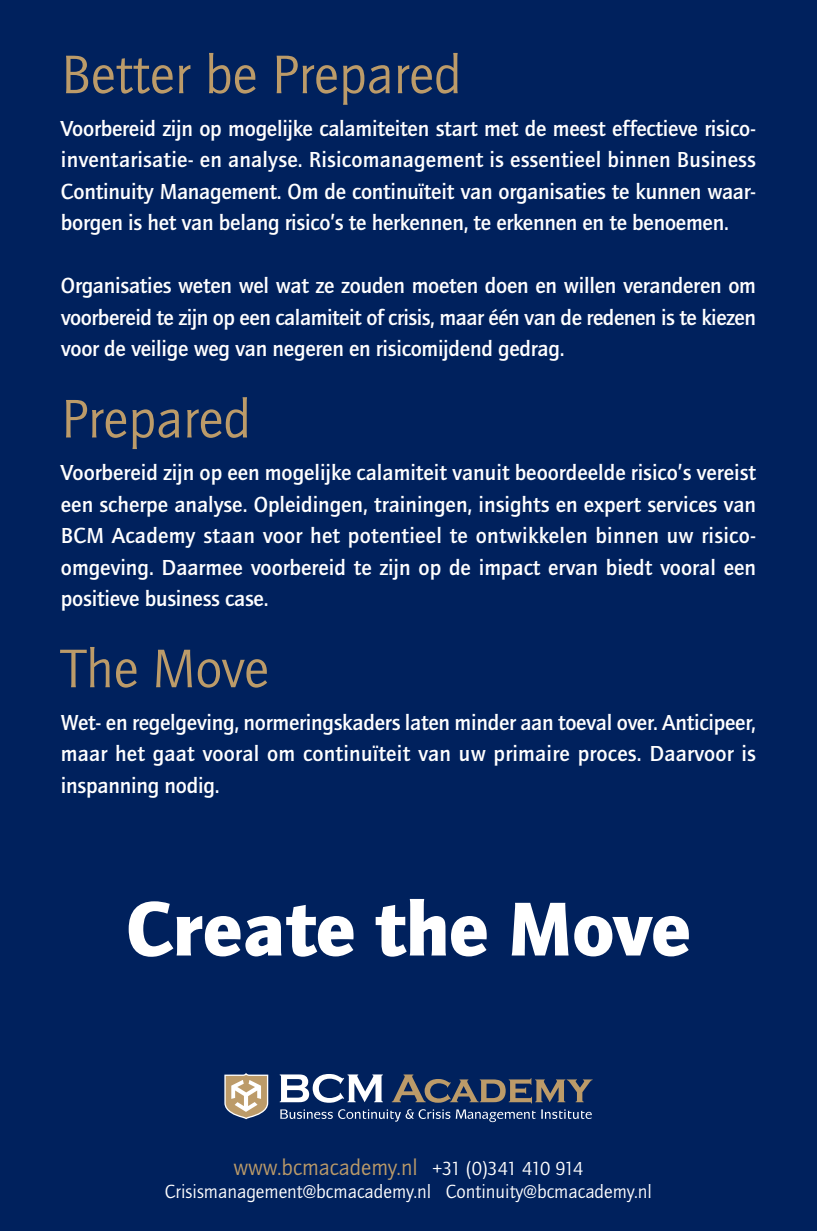
<style>
.page{position:relative;width:817px;height:1231px;background:#fff}
.page>*{position:absolute;margin:0;border:0;box-sizing:border-box;transform-origin:0 0}
.t1{font:900 78.98px "Quay Sans";color:#fff}
.t2{font:56.25px "Quay Sans";color:#bc9b69}
.t3{font:23.18px "Quay Sans";color:#bc9b69}
.t4{font:500 22.5px/31.5px "Quay Sans";letter-spacing:-.01em;color:#fff;text-align:justify}
.t5{font:19.57px "Quay Sans";color:#fff}
.s1{font-size:19.57px;color:#fff}
</style>
<div class="page">
<div style="left:0;top:0;width:816px;height:1231px;background:#00215d"></div>
<svg style="left:224px;top:1073px;width:44px;height:46px;background:#b5a794"></svg>
<svg style="left:279px;top:1074px;width:313px;height:48px"></svg>
<h2 class="t2" style="left:61px;top:44px;width:402px">Better be Prepared</h2>
<p class="t4" style="left:61px;top:113px;width:696px">Voorbereid zijn op mogelijke calamiteiten start met de meest effectieve risico&shy;inventarisatie- en analyse. Risicomanagement is essentieel binnen Business Continuity Management. Om de continuïteit van organisaties te kunnen waar&shy;borgen is het van belang risico’s te herkennen, te erkennen en te benoemen.</p>
<p class="t4" style="left:61px;top:270px;width:696px">Organisaties weten wel wat ze zouden moeten doen en willen veranderen om voorbereid te zijn op een calamiteit of crisis, maar één van de redenen is te kiezen voor de veilige weg van negeren en risicomijdend gedrag.</p>
<h2 class="t2" style="left:61px;top:388px;width:192px">Prepared</h2>
<p class="t4" style="left:61px;top:457px;width:696px">Voorbereid zijn op een mogelijke calamiteit vanuit beoordeelde risico’s vereist een scherpe analyse. Opleidingen, trainingen, insights en expert services van BCM Academy staan voor het potentieel te ontwikkelen binnen uw risico&shy;omgeving. Daarmee voorbereid te zijn op de impact ervan biedt vooral een positieve business case.</p>
<h2 class="t2" style="left:61px;top:638px;width:209px">The Move</h2>
<p class="t4" style="left:61px;top:707px;width:696px">Wet- en regelgeving, normeringskaders laten minder aan toeval over. Anticipeer, maar het gaat vooral om continuïteit van uw primaire proces. Daarvoor is inspanning nodig.</p>
<h1 class="t1" style="left:126px;top:883px;width:565px">Create the Move</h1>
<p class="t3" style="left:233px;top:1155px;width:351px">www.bcmacademy.nl <span class="s1">+31 (0)341 410 914</span></p>
<p class="t5" style="left:165px;top:1181px;width:488px">Crisismanagement@bcmacademy.nl Continuity@bcmacademy.nl</p>
</div>
